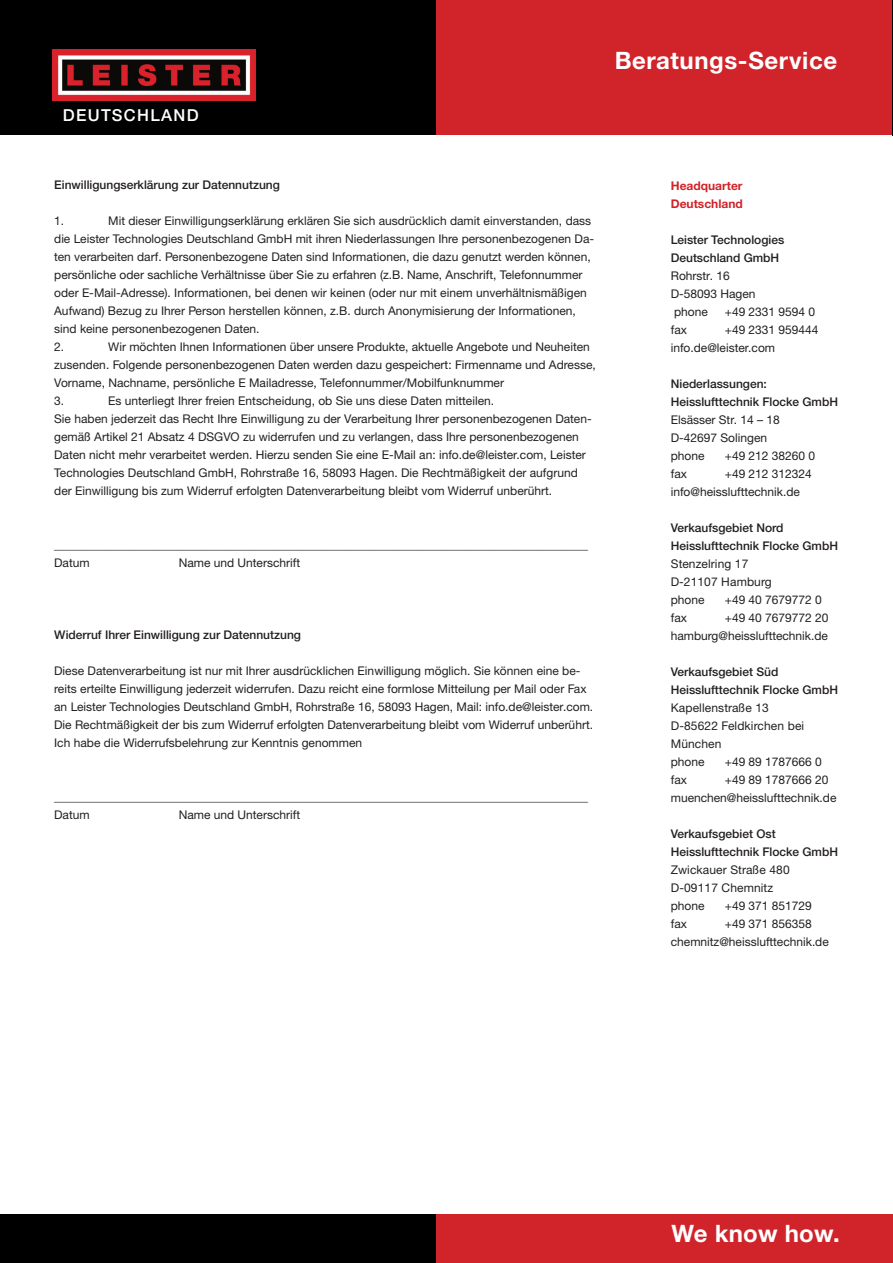
<style>
.page{position:relative;width:893px;height:1263px;background:#fff}
.page>*{position:absolute;margin:0;border:0;box-sizing:border-box;transform-origin:0 0}
.t1{font:700 24px "Helvetica Neue LTW1 G";letter-spacing:.025em;color:#fff}
.t2{font:500 16.5px "Helvetica Neue LTW1 G";letter-spacing:.08em;color:#fff}
.t3{font:12px/18px "Helvetica Neue LTW1 G";color:#231f20}
.t4{font:500 12px "Helvetica Neue LTW1 G";color:#231f20}
.t5{font:700 12px "Helvetica Neue LTW1 G";color:#d1232a}
</style>
<div class="page">
<div style="left:436px;top:0;width:457px;height:135px;background:#d1232a"></div>
<div style="left:0;top:0;width:436px;height:135px;background:#000"></div>
<img style="left:53px;top:49px;width:203px;height:51px">
<hr style="left:892px;top:0;width:1px;height:135px;background:#000">
<div style="left:432px;top:1214px;width:461px;height:49px;background:#d1232a"></div>
<div style="left:0;top:1214px;width:435px;height:48px;background:#000"></div>
<h2 class="t2" style="left:63px;top:105px;width:137px">DEUTSCHLAND</h2>
<p class="t1" style="left:615px;top:46px;width:224px">Beratungs-Service</p>
<p class="t4" style="left:54px;top:178px;width:227px">Einwilligungserklärung zur Datennutzung</p>
<p class="t3" style="left:54px;top:212px;width:12px">1.</p>
<p class="t3" style="left:54px;top:212px;width:541px;text-indent:54px">Mit dieser Einwilligungserklärung erklären Sie sich ausdrücklich damit einverstanden, dass die Leister Technologies Deutschland GmbH mit ihren Niederlassungen Ihre personenbezogenen Da&shy;ten verarbeiten darf. Personenbezogene Daten sind Informationen, die dazu genutzt werden können, persönliche oder sachliche Verhältnisse über Sie zu erfahren (z.B. Name, Anschrift, Telefonnummer oder E-Mail-Adresse). Informationen, bei denen wir keinen (oder nur mit einem unverhältnismäßigen Aufwand) Bezug zu Ihrer Person herstellen können, z.B. durch Anonymisierung der Informationen, sind keine personenbezogenen Daten.</p>
<p class="t3" style="left:54px;top:338px;width:12px">2.</p>
<p class="t3" style="left:54px;top:338px;width:543px;text-indent:54px">Wir möchten Ihnen Informationen über unsere Produkte, aktuelle Angebote und Neuheiten zusenden. Folgende personenbezogenen Daten werden dazu gespeichert: Firmenname und Adresse,<br>Vorname, Nachname, persönliche E Mailadresse, Telefonnummer/Mobilfunknummer</p>
<p class="t3" style="left:54px;top:392px;width:12px">3.</p>
<p class="t3" style="left:108px;top:392px;width:387px">Es unterliegt Ihrer freien Entscheidung, ob Sie uns diese Daten mitteilen.</p>
<p class="t3" style="left:54px;top:410px;width:539px">Sie haben jederzeit das Recht Ihre Einwilligung zu der Verarbeitung Ihrer personenbezogenen Daten&shy;gemäß Artikel 21 Absatz 4 DSGVO zu widerrufen und zu verlangen, dass Ihre personenbezogenen Daten nicht mehr verarbeitet werden. Hierzu senden Sie eine E-Mail an: info.de@leister.com, Leister Technologies Deutschland GmbH, Rohrstraße 16, 58093 Hagen. Die Rechtmäßigkeit der aufgrund der Einwilligung bis zum Widerruf erfolgten Datenverarbeitung bleibt vom Widerruf unberührt.</p>
<p class="t3" style="left:54px;top:536px;width:535px">_________________________________________________________________________________________</p>
<p class="t3" style="left:54px;top:554px;width:37px">Datum</p>
<p class="t3" style="left:179px;top:554px;width:123px">Name und Unterschrift</p>
<p class="t4" style="left:54px;top:628px;width:248px">Widerruf Ihrer Einwilligung zur Datennutzung</p>
<p class="t3" style="left:54px;top:662px;width:540px">Diese Datenverarbeitung ist nur mit Ihrer ausdrücklichen Einwilligung möglich. Sie können eine be&shy;reits erteilte Einwilligung jederzeit widerrufen. Dazu reicht eine formlose Mitteilung per Mail oder Fax an Leister Technologies Deutschland GmbH, Rohrstraße 16, 58093 Hagen, Mail: info.de@leister.com.<br>Die Rechtmäßigkeit der bis zum Widerruf erfolgten Datenverarbeitung bleibt vom Widerruf unberührt.</p>
<p class="t3" style="left:54px;top:734px;width:309px">Ich habe die Widerrufsbelehrung zur Kenntnis genommen</p>
<p class="t3" style="left:54px;top:788px;width:535px">_________________________________________________________________________________________</p>
<p class="t3" style="left:54px;top:806px;width:37px">Datum</p>
<p class="t3" style="left:179px;top:806px;width:123px">Name und Unterschrift</p>
<p class="t5" style="left:671px;top:178px;width:73px">Headquarter</p>
<p class="t5" style="left:671px;top:196px;width:73px">Deutschland</p>
<p class="t4" style="left:671px;top:232px;width:115px">Leister Technologies</p>
<p class="t4" style="left:671px;top:250px;width:110px">Deutschland GmbH</p>
<p class="t3" style="left:671px;top:266px;width:60px">Rohrstr. 16</p>
<p class="t3" style="left:671px;top:284px;width:86px">D-58093 Hagen</p>
<p class="t3" style="left:674px;top:302px;width:35px">phone</p>
<p class="t3" style="left:725px;top:302px;width:92px">+49 2331 9594 0</p>
<p class="t3" style="left:671px;top:320px;width:18px">fax</p>
<p class="t3" style="left:725px;top:320px;width:95px">+49 2331 959444</p>
<p class="t3" style="left:671px;top:338px;width:106px">info.de@leister.com</p>
<p class="t4" style="left:671px;top:376px;width:98px">Niederlassungen:</p>
<p class="t4" style="left:671px;top:394px;width:169px">Heisslufttechnik Flocke GmbH</p>
<p class="t3" style="left:671px;top:410px;width:110px">Elsässer Str. 14 – 18</p>
<p class="t3" style="left:671px;top:428px;width:98px">D-42697 Solingen</p>
<p class="t3" style="left:671px;top:446px;width:35px">phone</p>
<p class="t3" style="left:725px;top:446px;width:92px">+49 212 38260 0</p>
<p class="t3" style="left:671px;top:464px;width:18px">fax</p>
<p class="t3" style="left:725px;top:464px;width:89px">+49 212 312324</p>
<p class="t3" style="left:671px;top:482px;width:131px">info@heisslufttechnik.de</p>
<p class="t4" style="left:671px;top:520px;width:114px">Verkaufsgebiet Nord</p>
<p class="t4" style="left:671px;top:538px;width:169px">Heisslufttechnik Flocke GmbH</p>
<p class="t3" style="left:671px;top:554px;width:79px">Stenzelring 17</p>
<p class="t3" style="left:671px;top:572px;width:103px">D-21107 Hamburg</p>
<p class="t3" style="left:671px;top:590px;width:35px">phone</p>
<p class="t3" style="left:725px;top:590px;width:99px">+49 40 7679772 0</p>
<p class="t3" style="left:671px;top:608px;width:18px">fax</p>
<p class="t3" style="left:671px;top:608px;width:159px;text-align:right">+49 40 7679772 20 hamburg@heisslufttechnik.de</p>
<p class="t4" style="left:671px;top:664px;width:109px">Verkaufsgebiet Süd</p>
<p class="t4" style="left:671px;top:682px;width:169px">Heisslufttechnik Flocke GmbH</p>
<p class="t3" style="left:671px;top:698px;width:100px">Kapellenstraße 13</p>
<p class="t3" style="left:671px;top:716px;width:135px">D-85622 Feldkirchen bei<br>München</p>
<p class="t3" style="left:671px;top:752px;width:35px">phone</p>
<p class="t3" style="left:725px;top:752px;width:99px">+49 89 1787666 0</p>
<p class="t3" style="left:671px;top:770px;width:18px">fax</p>
<p class="t3" style="left:725px;top:770px;width:105px">+49 89 1787666 20</p>
<p class="t3" style="left:671px;top:788px;width:167px">muenchen@heisslufttechnik.de</p>
<p class="t4" style="left:671px;top:826px;width:106px">Verkaufsgebiet Ost</p>
<p class="t4" style="left:671px;top:844px;width:169px">Heisslufttechnik Flocke GmbH</p>
<p class="t3" style="left:671px;top:860px;width:120px">Zwickauer Straße 480</p>
<p class="t3" style="left:671px;top:878px;width:104px">D-09117 Chemnitz</p>
<p class="t3" style="left:671px;top:896px;width:35px">phone</p>
<p class="t3" style="left:725px;top:896px;width:89px">+49 371 851729</p>
<p class="t3" style="left:671px;top:914px;width:18px">fax</p>
<p class="t3" style="left:725px;top:914px;width:89px">+49 371 856358</p>
<p class="t3" style="left:671px;top:932px;width:160px">chemnitz@heisslufttechnik.de</p>
<h1 class="t1" style="left:671px;top:1219px;width:170px">We know how.</h1>
</div>
